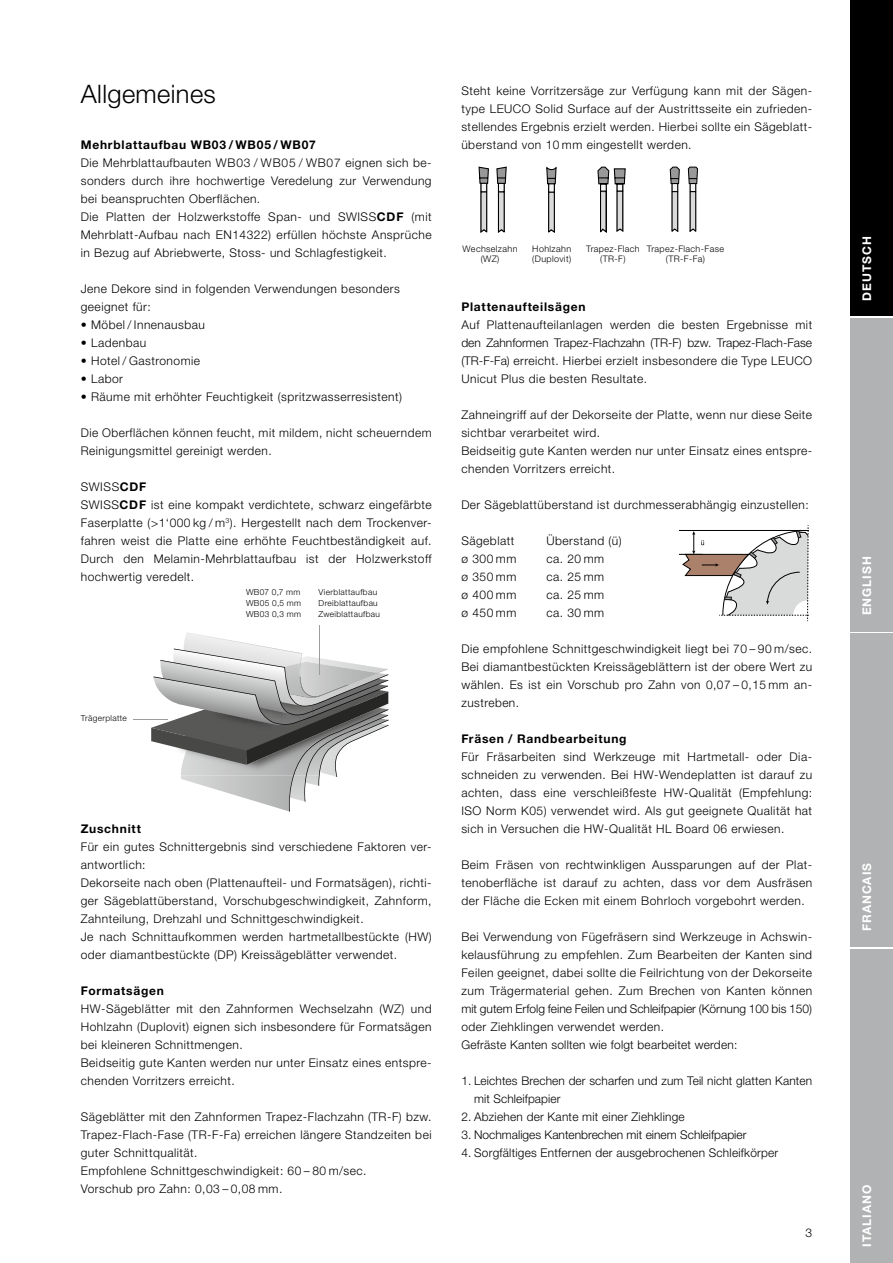
<style>
.page{position:relative;width:893px;height:1263px;background:#fff}
.page>*{position:absolute;margin:0;border:0;box-sizing:border-box;transform-origin:0 0}
.t1{font:300 25.5px "Helvetica Neue LT Std";letter-spacing:.015em;color:#000}
.t2{font:300 12px/18px "Helvetica Neue LT Std";letter-spacing:.04em;color:#000}
.t3{font:700 12px "Helvetica Neue LT Std";letter-spacing:.065em;color:#000}
.t4{font:300 12px "Helvetica Neue LT Std";letter-spacing:.02em;color:#000}
.t5{font:300 12px/18px "Helvetica Neue LT Std";letter-spacing:.01em;color:#000}
.t6{font:300 12px "Helvetica Neue LT Std";color:#000}
.t7{font:700 12px "Helvetica Neue LT Std";letter-spacing:.08em;color:#fff}
.t8{font:300 9px/10.5px "Helvetica Neue LT Std";letter-spacing:.04em;color:#000;text-align:center}
.t9{font:300 8.25px "Helvetica Neue LT Std";letter-spacing:.04em;color:#000}
.s1{font-weight:700}
</style>
<div class="page">
<div style="left:850px;top:0;width:43px;height:316px;background:#000"></div>
<div style="left:850px;top:318px;width:43px;height:313px;background:#b1b2b3"></div>
<div style="left:850px;top:633px;width:43px;height:314px;background:#b1b2b3"></div>
<div style="left:850px;top:949px;width:43px;height:314px;background:#b1b2b3"></div>
<svg style="left:151px;top:632px;width:238px;height:179px"></svg>
<hr style="left:319px;top:625px;width:1px;height:49px;background:#9c9c9d">
<hr style="left:133px;top:720px;width:35px;height:1px;background:#9c9c9d">
<svg style="left:478px;top:167px;width:29px;height:66px"></svg>
<svg style="left:546px;top:167px;width:11px;height:66px"></svg>
<svg style="left:597px;top:167px;width:29px;height:66px"></svg>
<svg style="left:670px;top:167px;width:28px;height:65px"></svg>
<svg style="left:679px;top:525px;width:130px;height:96px"></svg>
<h1 class="t1" style="left:81px;top:79px;width:137px">Allgemeines</h1>
<p class="t3" style="left:81px;top:137px;width:236px">Mehrblattaufbau WB03 / WB05 / WB07</p>
<p class="t2" style="left:81px;top:153px;width:352px">Die Mehrblattaufbauten WB03 / WB05 / WB07 eignen sich be&shy;sonders durch ihre hochwertige Veredelung zur Verwendung bei beanspruchten Oberflächen.<br>Die Platten der Holzwerkstoffe Span- und SWISS<span class="s1">CDF</span> (mit Mehrblatt-Aufbau nach EN14322) erfüllen höchste Ansprüche in Bezug auf Abriebwerte, Stoss- und Schlagfestigkeit.</p>
<p class="t2" style="left:81px;top:279px;width:321px">Jene Dekore sind in folgenden Verwendungen besonders geeignet für:</p>
<p class="t2" style="left:81px;top:315px;width:126px">• Möbel / I nnenausbau</p>
<p class="t2" style="left:81px;top:333px;width:67px">• Ladenbau</p>
<p class="t2" style="left:81px;top:351px;width:121px">• Hotel / Gastronomie</p>
<p class="t2" style="left:81px;top:369px;width:44px">• Labor</p>
<p class="t2" style="left:81px;top:387px;width:323px">• Räume mit erhöhter Feuchtigkeit (spritzwasserresistent)</p>
<p class="t2" style="left:81px;top:423px;width:352px">Die Oberflächen können feucht, mit mildem, nicht scheuerndem<br>Reinigungsmittel gereinigt werden.</p>
<p class="t2" style="left:81px;top:477px;width:352px">SWISS<span class="s1">CDF<br></span>SWISS<span class="s1">CDF</span> ist eine kompakt verdichtete, schwarz eingefärbte Faserplatte (&gt;1‘000 kg / m<sup>3</sup>). Hergestellt nach dem Trockenver&shy;fahren weist die Platte eine erhöhte Feuchtbeständigkeit auf.<br>Durch den Melamin-Mehrblattaufbau ist der Holzwerkstoff hochwertig veredelt.</p>
<p class="t9" style="left:246px;top:587px;width:56px">WB07 0,7 mm</p>
<p class="t9" style="left:319px;top:587px;width:60px">Vierblattaufbau</p>
<p class="t9" style="left:246px;top:598px;width:57px">WB05 0,5 mm</p>
<p class="t9" style="left:319px;top:598px;width:61px">Dreiblattaufbau</p>
<p class="t9" style="left:246px;top:609px;width:57px">WB03 0,3 mm</p>
<p class="t9" style="left:319px;top:609px;width:63px">Zweiblattaufbau</p>
<p class="t9" style="left:81px;top:713px;width:48px">Trägerplatte</p>
<p class="t3" style="left:81px;top:821px;width:62px">Zuschnitt</p>
<p class="t2" style="left:81px;top:837px;width:352px">Für ein gutes Schnittergebnis sind verschiedene Faktoren ver&shy;antwortlich:<br>Dekorseite nach oben (Plattenaufteil- und Formatsägen), richti&shy;ger Sägeblattüberstand, Vorschubgeschwindigkeit, Zahnform, Zahnteilung, Drehzahl und Schnittgeschwindigkeit.<br>Je nach Schnittaufkommen werden hartmetallbestückte (HW) oder diamantbestückte (DP) Kreissägeblätter verwendet.</p>
<p class="t3" style="left:81px;top:983px;width:85px">Formatsägen</p>
<p class="t2" style="left:81px;top:999px;width:352px">HW-Sägeblätter mit den Zahnformen Wechselzahn (WZ) und Hohlzahn (Duplovit) eignen sich insbesondere für Formatsägen bei kleineren Schnittmengen.<br>Beidseitig gute Kanten werden nur unter Einsatz eines entspre&shy;chenden Vorritzers erreicht.</p>
<p class="t2" style="left:81px;top:1107px;width:352px">Sägeblätter mit den Zahnformen Trapez-Flachzahn (TR-F) bzw.<br>Trapez-Flach-Fase (TR-F-Fa) erreichen längere Standzeiten bei guter Schnittqualität.<br>Empfohlene Schnittgeschwindigkeit: 60 – 80 m/sec.<br>Vorschub pro Zahn: 0,03 – 0,08 mm.</p>
<p class="t2" style="left:461px;top:81px;width:352px">Steht keine Vorritzersäge zur Verfügung kann mit der Sägen&shy;type LEUCO</p>
<p class="t2" style="left:461px;top:99px;width:352px;text-align:justify;text-indent:74px">Solid Surface auf der Austrittsseite ein zufrieden&shy;stellendes Ergebnis erzielt werden. Hierbei sollte ein Sägeblatt&shy;überstand von 10 mm eingestellt werden.</p>
<p class="t8" style="left:463px;top:243px;width:56px">Wechselzahn (WZ)</p>
<p class="t8" style="left:532px;top:243px;width:40px;text-align:left">Hohlzahn (Duplovit)</p>
<p class="t8" style="left:586px;top:243px;width:55px">Trapez-Flach (TR-F)</p>
<p class="t8" style="left:647px;top:243px;width:79px">Trapez-Flach-Fase (TR-F-Fa)</p>
<p class="t3" style="left:461px;top:299px;width:126px">Plattenaufteilsägen</p>
<p class="t2" style="left:461px;top:315px;width:352px">Auf Plattenaufteilanlagen werden die besten Ergebnisse mit den Zahnformen Trapez-Flachzahn (TR-F) bzw. Trapez-Flach-Fase (TR-F-Fa) erreicht. Hierbei erzielt insbesondere die Type LEUCO Unicut Plus die besten Resultate.</p>
<p class="t2" style="left:461px;top:405px;width:352px">Zahneingriff auf der Dekorseite der Platte, wenn nur diese Seite sichtbar verarbeitet wird.<br>Beidseitig gute Kanten werden nur unter Einsatz eines entspre&shy;chenden Vorritzers erreicht.</p>
<p class="t2" style="left:461px;top:495px;width:349px">Der Sägeblattüberstand ist durchmesserabhängig einzustellen:</p>
<p class="t2" style="left:461px;top:531px;width:54px">Sägeblatt</p>
<p class="t2" style="left:546px;top:531px;width:77px">Überstand (ü)</p>
<p class="t2" style="left:461px;top:549px;width:57px">ø 300 mm</p>
<p class="t2" style="left:546px;top:549px;width:59px">ca. 20 mm</p>
<p class="t2" style="left:461px;top:567px;width:57px">ø 350 mm</p>
<p class="t2" style="left:546px;top:567px;width:59px">ca. 25 mm</p>
<p class="t2" style="left:461px;top:585px;width:57px">ø 400 mm</p>
<p class="t2" style="left:546px;top:585px;width:59px">ca. 25 mm</p>
<p class="t2" style="left:461px;top:603px;width:57px">ø 450 mm</p>
<p class="t2" style="left:546px;top:603px;width:59px">ca. 30 mm</p>
<p class="t2" style="left:461px;top:639px;width:352px;text-align:justify">Die empfohlene Schnittgeschwindigkeit liegt bei 70 – 90 m/sec.<br>Bei diamantbestückten Kreissägeblättern ist der obere Wert zu wählen. Es ist ein Vorschub pro Zahn von 0,07 – 0,15 mm an&shy;zustreben.</p>
<p class="t3" style="left:461px;top:731px;width:167px">Fräsen / Randbearbeitung</p>
<p class="t2" style="left:461px;top:747px;width:352px;text-align:justify">Für Fräsarbeiten sind Werkzeuge mit Hartmetall- oder Dia&shy;schneiden zu verwenden. Bei HW-Wendeplatten ist darauf zu achten, dass eine verschleißfeste HW-Qualität (Empfehlung:<br>ISO</p>
<p class="t2" style="left:461px;top:801px;width:352px;text-indent:25px">Norm K05) verwendet wird. Als gut geeignete Qualität hat sich in Versuchen die HW-Qualität HL Board 06 erwiesen.</p>
<p class="t2" style="left:461px;top:855px;width:352px;text-align:justify">Beim Fräsen von rechtwinkligen Aussparungen auf der Plat&shy;tenoberfläche ist darauf zu achten, dass vor dem Ausfräsen der Fläche die Ecken mit einem Bohrloch vorgebohrt werden.</p>
<p class="t2" style="left:461px;top:927px;width:352px">Bei Verwendung von Fügefräsern sind Werkzeuge in Achswin&shy;kelausführung zu empfehlen. Zum Bearbeiten der Kanten sind Feilen geeignet, dabei sollte die Feilrichtung von der Dekorseite zum Trägermaterial gehen. Zum Brechen von Kanten können mit gutem Erfolg feine Feilen und Schleifpapier (Körnung 100 bis 150) oder Ziehklingen verwendet werden.<br>Gefräste Kanten sollten wie folgt bearbeitet werden:</p>
<p class="t5" style="left:474px;top:1071px;width:340px;text-indent:-13px">1. Leichtes Brechen der scharfen und zum Teil nicht glatten Kanten mit Schleifpapier</p>
<p class="t4" style="left:461px;top:1109px;width:225px">2. Abziehen der Kante mit einer Ziehklinge</p>
<p class="t6" style="left:461px;top:1127px;width:287px">3. Nochmaliges Kantenbrechen mit einem Schleifpapier</p>
<p class="t4" style="left:461px;top:1145px;width:318px">4. Sorgfältiges Entfernen der ausgebrochenen Schleifkörper</p>
<p class="t2" style="left:805px;top:1224px;width:8px">3</p>
<p class="t7" style="left:860px;top:301px;width:66px;rotate:-90deg">Deutsch</p>
<p class="t7" style="left:860px;top:615px;width:59px;rotate:-90deg">ENGLISH</p>
<p class="t7" style="left:860px;top:931px;width:70px;rotate:-90deg">Francais</p>
<p class="t7" style="left:860px;top:1247px;width:63px;rotate:-90deg">italiano</p>
</div>
